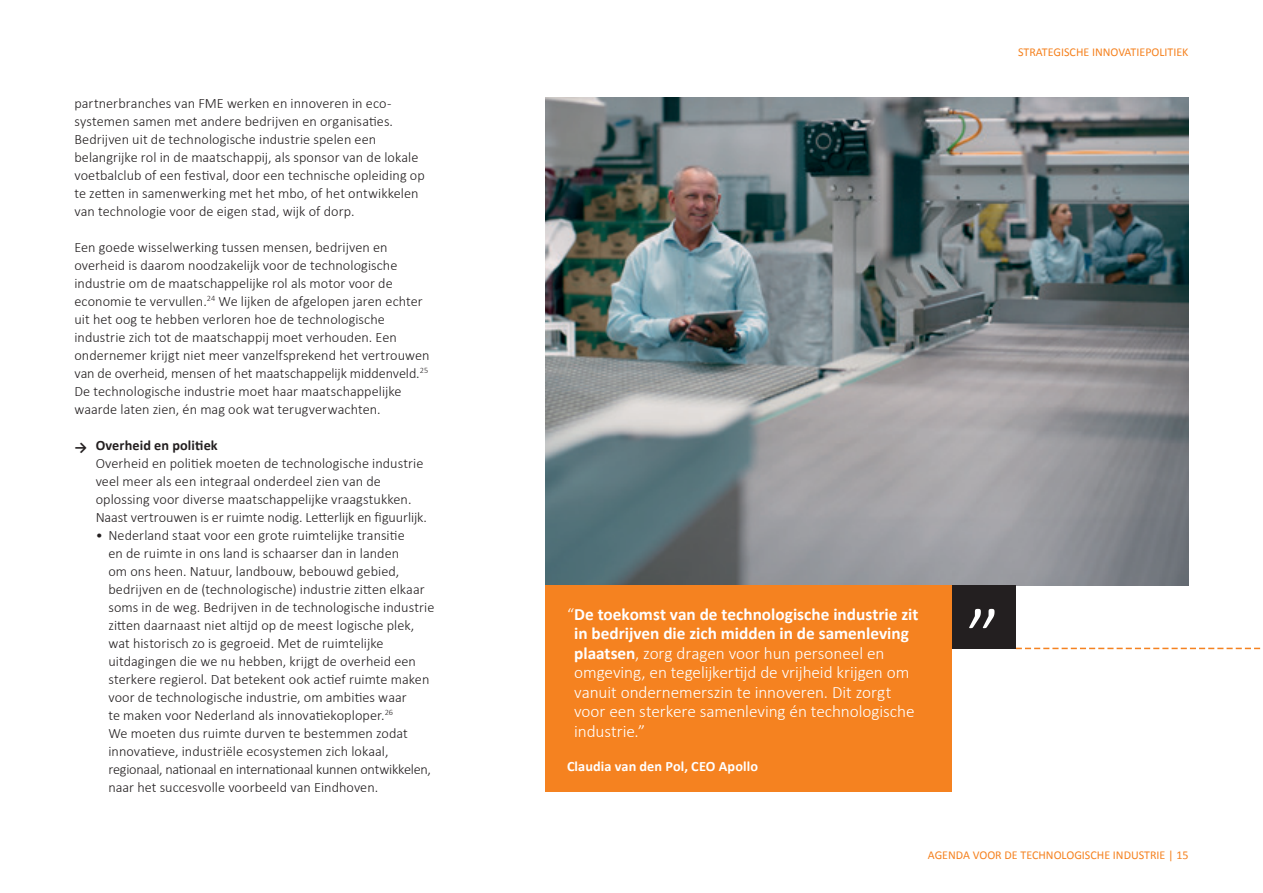
<style>
.page{position:relative;width:1263px;height:893px;background:#fff}
.page>*{position:absolute;margin:0;border:0;box-sizing:border-box;transform-origin:0 0}
.t1{font:300 82.5px "Calibri";color:#fff}
.t2{font:300 17.25px/19.5px "Calibri";letter-spacing:-.005em;color:#fff}
.t3{font:300 14.25px/18px "Calibri";color:#231f20}
.t4{font:700 14.25px "Calibri";letter-spacing:.01em;color:#fff}
.t5{font:700 14.25px "Calibri";letter-spacing:.005em;color:#231f20}
.t6{font:12px "Calibri";color:#f58220}
.s1{font-weight:700}
</style>
<div class="page">
<svg style="left:1016px;top:648px;width:245px;height:1px"></svg>
<img style="left:546px;top:98px;width:642px;height:487px">
<div style="left:952px;top:585px;width:64px;height:64px;background:#231f20"></div>
<div style="left:546px;top:585px;width:406px;height:207px;background:#f58220"></div>
<p class="t3" style="left:74px;top:94px;width:352px">partnerbranches van FME werken en innoveren in eco&shy;systemen samen met andere bedrijven en organisaties.<br>Bedrijven uit de technologische industrie spelen een belangrijke rol in de maatschappij, als sponsor van de lokale voetbalclub of een festival, door een technische opleiding op te zetten in samenwerking met het mbo, of het ontwikkelen van technologie voor de eigen stad, wijk of dorp.</p>
<p class="t3" style="left:74px;top:238px;width:357px">Een goede wisselwerking tussen mensen, bedrijven en overheid is daarom noodzakelijk voor de technologische industrie om de maatschappelijke rol als motor voor de economie te vervullen.<sup>24</sup> We lijken de afgelopen jaren echter uit het oog te hebben verloren hoe de technologische industrie zich tot de maatschappij moet verhouden. Een ondernemer krijgt niet meer vanzelfsprekend het vertrouwen van de overheid, mensen of het maatschappelijk middenveld.<sup>25<br></sup>De technologische industrie moet haar maatschappelijke waarde laten zien, én mag ook wat terugverwachten.</p>
<p class="t5" style="left:74px;top:436px;width:145px">→ Overheid en politiek</p>
<p class="t3" style="left:96px;top:454px;width:333px">Overheid en politiek moeten de technologische industrie veel meer als een integraal onderdeel zien van de oplossing voor diverse maatschappelijke vraagstukken.<br>Naast vertrouwen is er ruimte nodig. Letterlijk en figuurlijk.</p>
<p class="t3" style="left:108px;top:526px;width:327px;text-indent:-13px">• Nederland staat voor een grote ruimtelijke transitie<br>en de ruimte in ons land is schaarser dan in landen<br>om ons heen. Natuur, landbouw, bebouwd gebied, bedrijven en de (technologische) industrie zitten elkaar soms in de weg. Bedrijven in de technologische industrie zitten daarnaast niet altijd op de meest logische plek, wat historisch zo is gegroeid. Met de ruimtelijke uitdagingen die we nu hebben, krijgt de overheid een sterkere regierol. Dat betekent ook actief ruimte maken voor de technologische industrie, om ambities waar<br>te maken voor Nederland als innovatiekoploper.<sup>26<br></sup>We moeten dus ruimte durven te bestemmen zodat innovatieve, industriële ecosystemen zich lokaal, regionaal, nationaal en internationaal kunnen ontwikkelen, naar het succesvolle voorbeeld van Eindhoven.</p>
<p class="t6" style="left:1018px;top:44px;width:172px">STRATEGISCHE INNOVATIEPOLITIEK</p>
<p class="t2" style="left:574px;top:604px;width:346px;text-indent:-7px">“<span class="s1">De toekomst van de technologische industrie zit in bedrijven die zich midden in de samenleving plaatsen</span>, zorg dragen voor hun personeel en omgeving, en tegelijkertijd de vrijheid krijgen om vanuit ondernemerszin te innoveren. Dit zorgt voor een sterkere samenleving én technologische industrie.”</p>
<p class="t4" style="left:567px;top:757px;width:193px">Claudia van den Pol, CEO Apollo</p>
<h1 class="t1" style="left:967px;top:587px;width:35px">”</h1>
<p class="t6" style="left:928px;top:848px;width:262px">AGENDA VOOR DE TECHNOLOGISCHE INDUSTRIE | 15</p>
</div>
